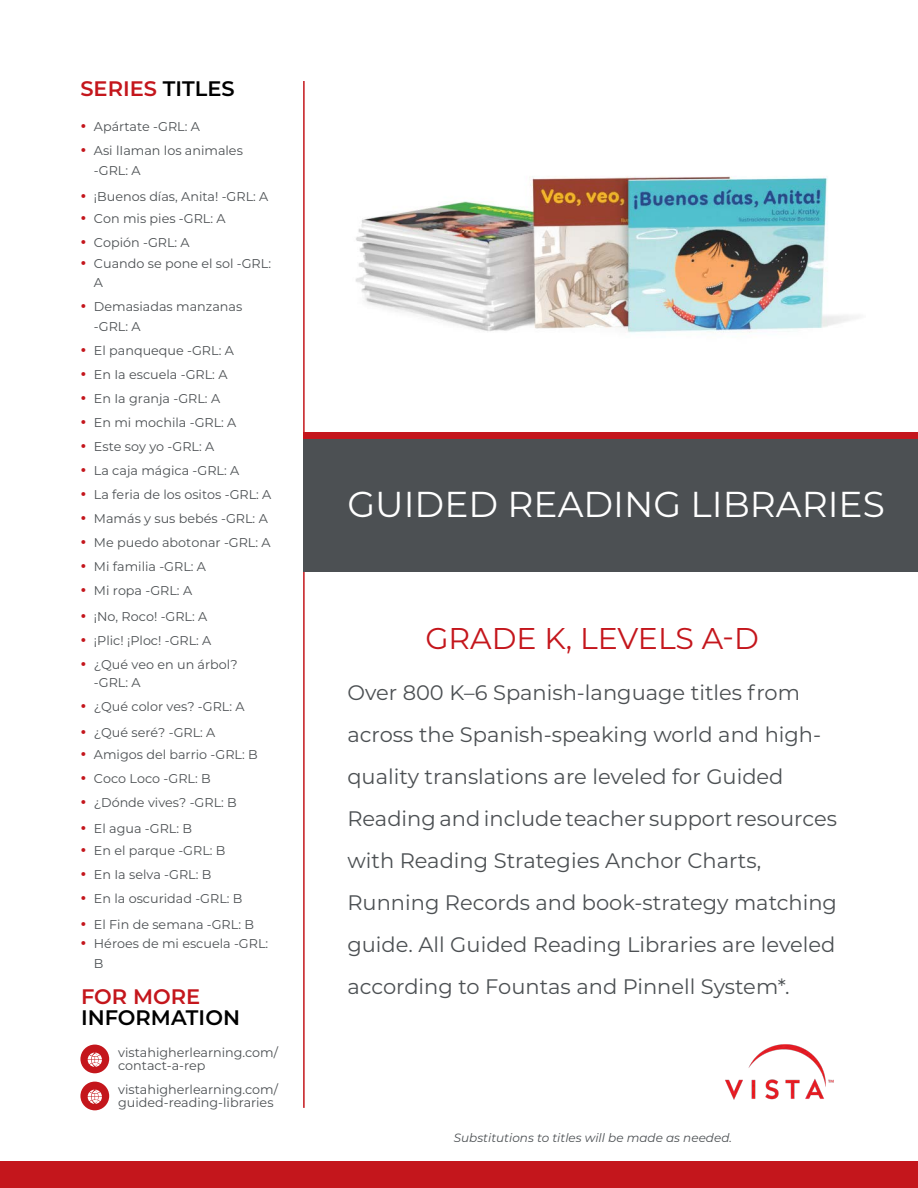
<style>
.page{position:relative;width:918px;height:1188px;background:#fff}
.page>*{position:absolute;margin:0;border:0;box-sizing:border-box;transform-origin:0 0}
.t1{font:36px "Montserrat";color:#fff}
.t2{font:30px "Montserrat";color:#c4161c}
.t3{font:21px/42px "Montserrat";color:#4c5053}
.t4{font:600 21px "Montserrat";color:#c4161c}
.t5{font:600 21px "Montserrat";color:#000}
.t6{font:12.75px/19.5px "Montserrat";color:#4c5053}
.t7{font:italic 12px "Montserrat";color:#4c5053}
.s1{color:#000}
.s2{font-weight:600;font-size:18px;color:#c4161c}
</style>
<div class="page">
<div style="left:0;top:1161px;width:918px;height:27px;background:#c4161c"></div>
<hr style="left:303px;top:81px;width:2px;height:1027px;background:#c4161c">
<div style="left:80px;top:1082px;width:29px;height:28px;background:#c4161c;border-radius:50%"></div>
<div style="left:80px;top:1045px;width:29px;height:28px;background:#c4161c;border-radius:50%"></div>
<svg style="left:88px;top:1090px;width:14px;height:14px"></svg>
<svg style="left:88px;top:1053px;width:14px;height:14px"></svg>
<div style="left:304px;top:432px;width:614px;height:132px;background:#c4161c"></div>
<div style="left:303px;top:439px;width:615px;height:132px;background:#4c5053"></div>
<img style="left:725px;top:1044px;width:109px;height:56px">
<img style="left:355px;top:176px;width:503px;height:157px">
<h3 class="t4" style="left:80px;top:74px;width:156px">SERIES <span class="s1">TITLES</span></h3>
<p class="t6" style="left:80px;top:116px;width:121px"><span class="s2">•</span> Apártate -GRL: A</p>
<p class="t6" style="left:94px;top:140px;width:150px;text-indent:-14px"><span class="s2">•</span> Asi lIaman los animales -GRL: A</p>
<p class="t6" style="left:80px;top:186px;width:189px"><span class="s2">•</span> ¡Buenos días, Anita! -GRL: A</p>
<p class="t6" style="left:80px;top:208px;width:147px"><span class="s2">•</span> Con mis pies -GRL: A</p>
<p class="t6" style="left:80px;top:232px;width:111px"><span class="s2">•</span> Copión -GRL: A</p>
<p class="t6" style="left:94px;top:253px;width:179px;text-indent:-14px"><span class="s2">•</span> Cuando se pone el sol -GRL:<br>A</p>
<p class="t6" style="left:94px;top:297px;width:150px;text-indent:-14px"><span class="s2">•</span> Demasiadas manzanas -GRL: A</p>
<p class="t6" style="left:80px;top:340px;width:155px"><span class="s2">•</span> El panqueque -GRL: A</p>
<p class="t6" style="left:80px;top:364px;width:149px"><span class="s2">•</span> En Ia escuela -GRL: A</p>
<p class="t6" style="left:80px;top:388px;width:141px"><span class="s2">•</span> En Ia granja -GRL: A</p>
<p class="t6" style="left:80px;top:412px;width:157px"><span class="s2">•</span> En mi mochila -GRL: A</p>
<p class="t6" style="left:80px;top:436px;width:135px"><span class="s2">•</span> Este soy yo -GRL: A</p>
<p class="t6" style="left:80px;top:460px;width:160px"><span class="s2">•</span> La caja mágica -GRL: A</p>
<p class="t6" style="left:80px;top:484px;width:193px"><span class="s2">•</span> La feria de los ositos -GRL: A</p>
<p class="t6" style="left:80px;top:508px;width:189px"><span class="s2">•</span> Mamás y sus bebés -GRL: A</p>
<p class="t6" style="left:80px;top:532px;width:192px"><span class="s2">•</span> Me puedo abotonar -GRL: A</p>
<p class="t6" style="left:80px;top:556px;width:127px"><span class="s2">•</span> Mi familia -GRL: A</p>
<p class="t6" style="left:80px;top:580px;width:113px"><span class="s2">•</span> Mi ropa -GRL: A</p>
<p class="t6" style="left:80px;top:606px;width:128px"><span class="s2">•</span> ¡No, Roco! -GRL: A</p>
<p class="t6" style="left:80px;top:630px;width:133px"><span class="s2">•</span> ¡Plic! ¡Ploc! -GRL: A</p>
<p class="t6" style="left:94px;top:655px;width:145px;line-height:18.3px;text-indent:-14px"><span class="s2">•</span> ¿Qué veo en un árbol? -GRL: A</p>
<p class="t6" style="left:80px;top:697px;width:166px"><span class="s2">•</span> ¿Qué color ves? -GRL: A</p>
<p class="t6" style="left:80px;top:723px;width:137px"><span class="s2">•</span> ¿Qué seré? -GRL: A</p>
<p class="t6" style="left:80px;top:745px;width:179px"><span class="s2">•</span> Amigos del barrio -GRL: B</p>
<p class="t6" style="left:80px;top:769px;width:132px"><span class="s2">•</span> Coco Loco -GRL: B</p>
<p class="t6" style="left:80px;top:793px;width:158px"><span class="s2">•</span> ¿Dónde vives? -GRL: B</p>
<p class="t6" style="left:80px;top:819px;width:113px"><span class="s2">•</span> El agua -GRL: B</p>
<p class="t6" style="left:80px;top:841px;width:147px"><span class="s2">•</span> En el parque -GRL: B</p>
<p class="t6" style="left:80px;top:865px;width:132px"><span class="s2">•</span> En Ia selva -GRL: B</p>
<p class="t6" style="left:80px;top:889px;width:164px"><span class="s2">•</span> En la oscuridad -GRL: B</p>
<p class="t6" style="left:80px;top:915px;width:175px"><span class="s2">•</span> El Fin de semana -GRL: B</p>
<p class="t6" style="left:94px;top:934px;width:176px;text-indent:-14px"><span class="s2">•</span> Héroes de mi escuela -GRL:<br>B</p>
<h3 class="t4" style="left:81px;top:982px;width:121px">FOR MORE</h3>
<h3 class="t5" style="left:81px;top:1003px;width:161px">INFORMATION</h3>
<p class="t6" style="left:118px;top:1045px;width:161px;line-height:13.5px">vistahigherlearning.com/ contact-a-rep</p>
<p class="t6" style="left:118px;top:1082px;width:161px;line-height:13.5px">vistahigherlearning.com/ guided-reading-libraries</p>
<h1 class="t1" style="left:347px;top:479px;width:539px">GUIDED READING LIBRARIES</h1>
<h2 class="t2" style="left:425px;top:618px;width:335px">GRADE K, LEVELS A-D</h2>
<p class="t3" style="left:347px;top:671px;width:491px">Over 800 K–6 Spanish-language titles from across the Spanish-speaking world and high&shy;quality translations are leveled for Guided Reading and include teacher support resources with Reading Strategies Anchor Charts, Running Records and book-strategy matching guide. All Guided Reading Libraries are leveled according to Fountas and Pinnell System*.</p>
<p class="t7" style="left:454px;top:1130px;width:280px">Substitutions to titles will be made as needed.</p>
</div>
